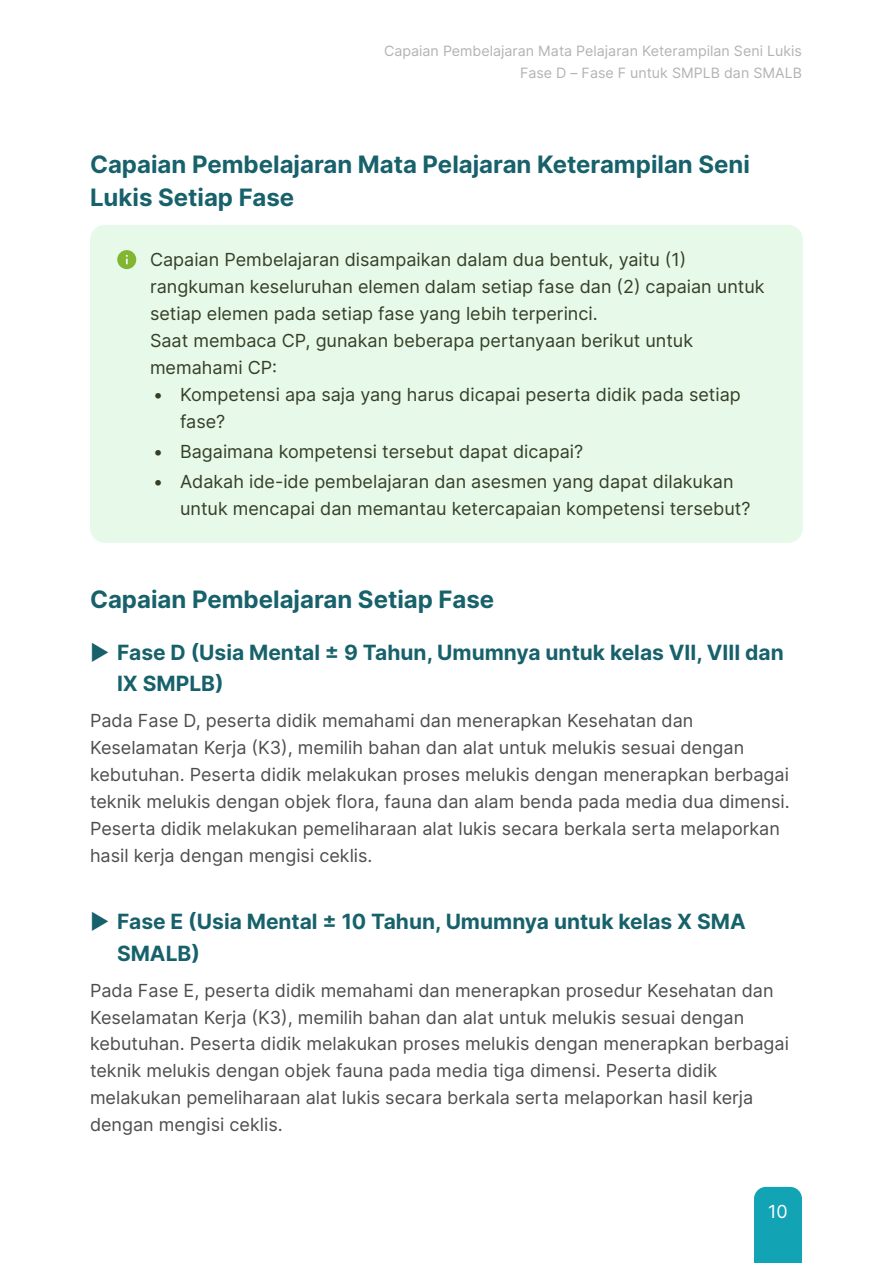
<style>
.page{position:relative;width:893px;height:1263px;background:#fff}
.page>*{position:absolute;margin:0;border:0;box-sizing:border-box;transform-origin:0 0}
.Heading_1{font:700 24px/33.2px "Inter";color:#17616b}
.t1{font:700 21px/31.3px "Inter";color:#17616b}
.t2{font:18px/26.8px "Inter";color:#4d4d4d}
.Biru{font:18px/26.8px "Inter";color:#353f28}
.t3{font:18px "Inter";color:#fff}
.t4{font:14.25px/22.2px "Inter";color:#b3b3b3;text-align:right}
.s1{font-weight:400}
</style>
<div class="page">
<div style="left:754px;top:1187px;width:48px;height:76px;background:#12a3b4"></div>
<div style="left:90px;top:225px;width:713px;height:177px;background:#e7f9e8;border-radius:15px"></div>
<div style="left:90px;top:359px;width:713px;height:97px;background:#e7f9e8;border-radius:15px"></div>
<div style="left:90px;top:416px;width:713px;height:70px;background:#e7f9e8;border-radius:15px"></div>
<div style="left:90px;top:446px;width:713px;height:97px;background:#e7f9e8;border-radius:15px"></div>
<svg style="left:117px;top:250px;width:19px;height:19px"></svg>
<p class="t4" style="left:384px;top:39px;width:419px">Capaian Pembelajaran Mata Pelajaran Keterampilan Seni Lukis<br>Fase D – Fase F untuk SMPLB dan SMALB</p>
<p class="Heading_1" style="left:90px;top:147px;width:661px">Capaian Pembelajaran Mata Pelajaran Keterampilan Seni<br>Lukis Setiap Fase</p>
<p class="Biru" style="left:150px;top:246px;width:616px">Capaian Pembelajaran disampaikan dalam dua bentuk, yaitu (1) rangkuman keseluruhan elemen dalam setiap fase dan (2) capaian untuk setiap elemen pada setiap fase yang lebih terperinci.<br>Saat membaca CP, gunakan beberapa pertanyaan berikut untuk memahami CP:</p>
<p class="Biru" style="left:180px;top:380px;width:562px;text-indent:-27px">• Kompetensi apa saja yang harus dicapai peserta didik pada setiap fase?</p>
<p class="Biru" style="left:153px;top:437px;width:432px">• Bagaimana kompetensi tersebut dapat dicapai?</p>
<p class="Biru" style="left:180px;top:467px;width:572px;text-indent:-27px">• Adakah ide-ide pembelajaran dan asesmen yang dapat dilakukan untuk mencapai dan memantau ketercapaian kompetensi tersebut?</p>
<p class="Heading_1" style="left:90px;top:581px;width:406px">Capaian Pembelajaran Setiap Fase</p>
<p class="t1" style="left:117px;top:636px;width:668px;text-indent:-27px"><span class="s1">▶</span> Fase D (Usia Mental ± 9 Tahun, Umumnya untuk kelas VII, VIII dan<br>IX SMPLB)</p>
<p class="t2" style="left:90px;top:707px;width:701px">Pada Fase D, peserta didik memahami dan menerapkan Kesehatan dan Keselamatan Kerja (K3), memilih bahan dan alat untuk melukis sesuai dengan kebutuhan. Peserta didik melakukan proses melukis dengan menerapkan berbagai teknik melukis dengan objek flora, fauna dan alam benda pada media dua dimensi.<br>Peserta didik melakukan pemeliharaan alat lukis secara berkala serta melaporkan hasil kerja dengan mengisi ceklis.</p>
<p class="t1" style="left:117px;top:905px;width:630px;text-indent:-27px"><span class="s1">▶</span> Fase E (Usia Mental ± 10 Tahun, Umumnya untuk kelas X SMA<br>SMALB)</p>
<p class="t2" style="left:90px;top:976px;width:700px">Pada Fase E, peserta didik memahami dan menerapkan prosedur Kesehatan dan Keselamatan Kerja (K3), memilih bahan dan alat untuk melukis sesuai dengan kebutuhan. Peserta didik melakukan proses melukis dengan menerapkan berbagai teknik melukis dengan objek fauna pada media tiga dimensi. Peserta didik melakukan pemeliharaan alat lukis secara berkala serta melaporkan hasil kerja dengan mengisi ceklis.</p>
<p class="t3" style="left:768px;top:1198px;width:21px">10</p>
</div>
